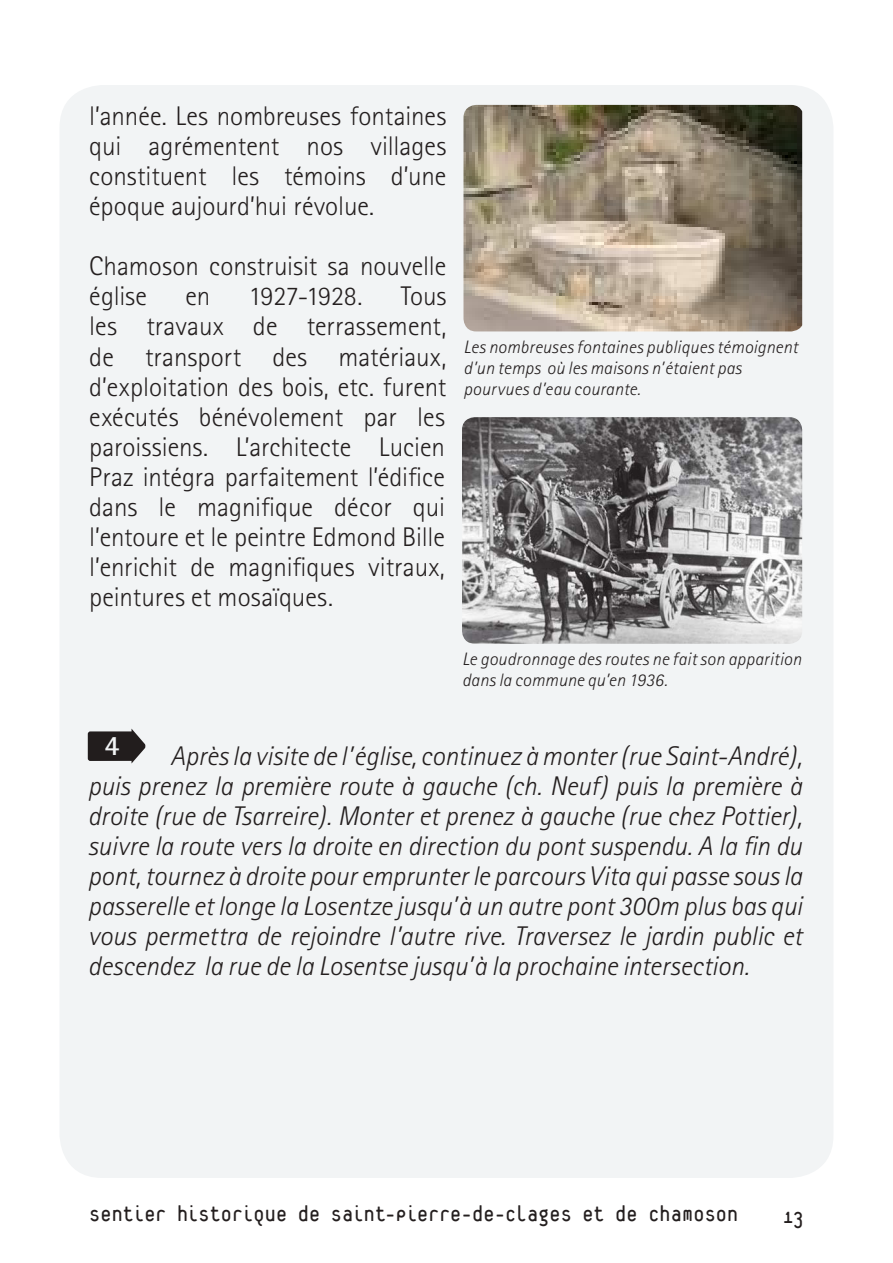
<style>
.page{position:relative;width:893px;height:1263px;background:#fff}
.page>*{position:absolute;margin:0;border:0;box-sizing:border-box;transform-origin:0 0}
.t1{font:700 28.2px "Rotis Sans Serif";color:#fff}
.t2{font:italic 300 27px/30px "Rotis Sans Serif";letter-spacing:-.005em;color:#241f1f;text-align:justify}
.t3{font:300 27px/30px "Rotis Sans Serif";color:#241f1f;text-align:justify}
.t4{font:24px "Platelet";letter-spacing:.005em;color:#241f1f}
.t5{font:italic 300 18px/21px "Rotis Sans Serif";letter-spacing:.01em;color:#241f1f}
</style>
<div class="page">
<div style="left:60px;top:85px;width:773px;height:1093px;background:#f2f4f5;border-radius:43px"></div>
<svg style="left:88px;top:729px;width:57px;height:34px"></svg>
<img style="left:463px;top:105px;width:339px;height:226px">
<img style="left:462px;top:417px;width:340px;height:227px">
<p class="t3" style="left:89px;top:101px;width:359px">l’année. Les nombreuses fontaines qui agrémentent nos villages constituent les témoins d’une époque aujourd’hui révolue.</p>
<p class="t3" style="left:89px;top:251px;width:359px">Chamoson construisit sa nouvelle église</p>
<p class="t3" style="left:89px;top:281px;width:359px;text-indent:311px">Tous les travaux de terrassement, de transport des matériaux, d’exploitation des bois, etc. furent exécutés bénévolement par les paroissiens. L’architecte Lucien Praz intégra parfaitement l’édifice dans le magnifique décor qui l’entoure et le peintre Edmond Bille l’enrichit de magnifiques vitraux, peintures et mosaïques.</p>
<p class="t3" style="left:185px;top:281px;width:26px">en</p>
<p class="t3" style="left:249px;top:281px;width:115px">1927-1928.</p>
<p class="t5" style="left:463px;top:337px;width:336px">Les nombreuses fontaines publiques témoignent d’un temps où les maisons n’étaient pas pourvues d’eau courante.</p>
<p class="t5" style="left:462px;top:649px;width:341px">Le goudronnage des routes ne fait son apparition dans la commune qu’en 1936.</p>
<p class="t1" style="left:105px;top:727px;width:17px">4</p>
<p class="t2" style="left:88px;top:741px;width:716px;text-indent:83px">Après la visite de l’église, continuez à monter (rue Saint-André), puis prenez la première route à gauche (ch. Neuf) puis la première à droite (rue de Tsarreire). Monter et prenez à gauche (rue chez Pottier), suivre la route vers la droite en direction du pont suspendu. A la fin du pont, tournez à droite pour emprunter le parcours Vita qui passe sous la passerelle et longe la Losentze jusqu’à un autre pont 300m plus bas qui vous permettra de rejoindre l’autre rive. Traversez le jardin public et descendez la rue de la Losentse jusqu’à la prochaine intersection.</p>
<p class="t4" style="left:89px;top:1205px;width:651px">Sentier historique de Saint-Pierre-de-Clages et de Chamoson</p>
<p class="t4" style="left:783px;top:1206px;width:22px">13</p>
</div>
